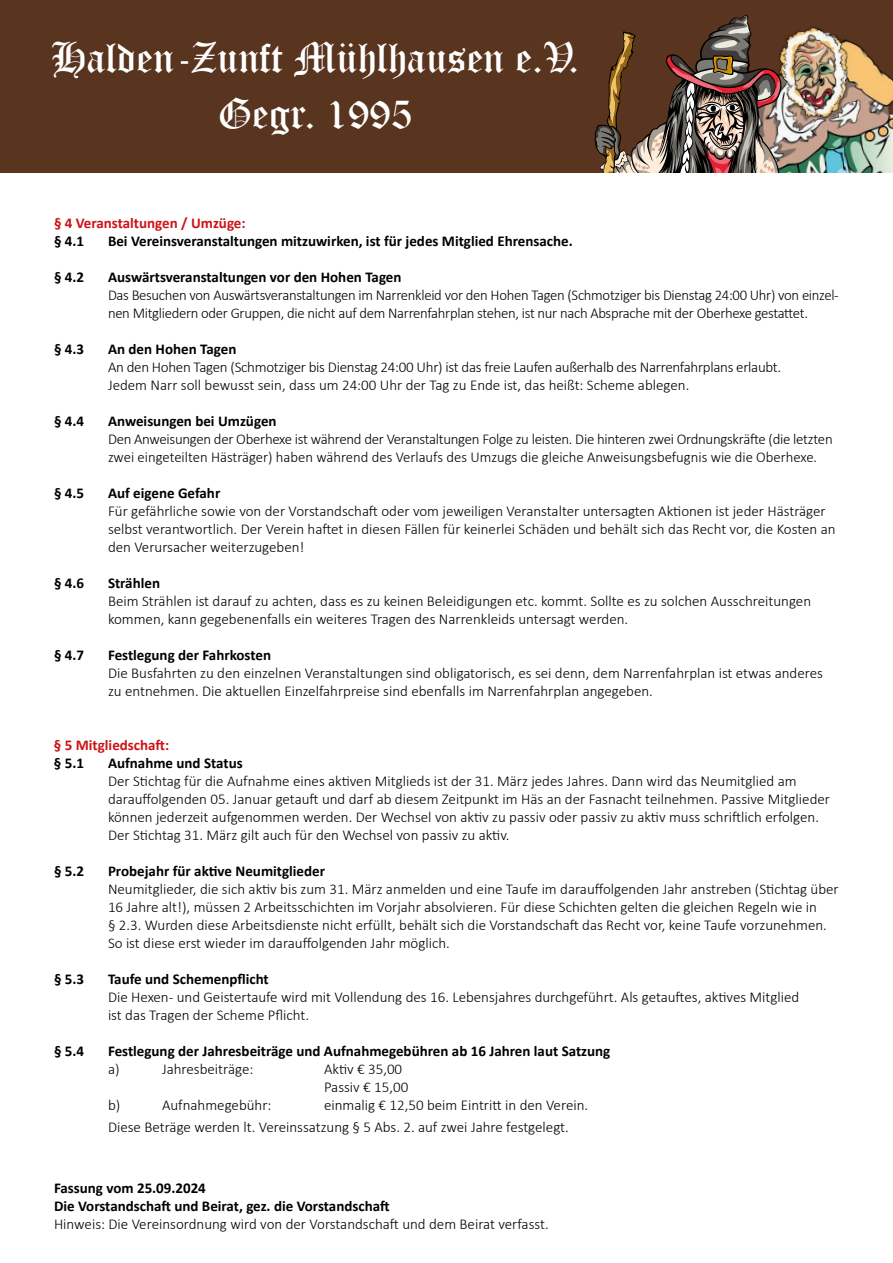
<style>
.page{position:relative;width:893px;height:1263px;background:#fff}
.page>*{position:absolute;margin:0;border:0;box-sizing:border-box;transform-origin:0 0}
.t1{font:42px/55.5px "Old English Text";color:#fff;text-align:center}
.t2{font:300 15px/18px "Calibri";color:#000}
.t3{font:300 15px/18px "Calibri";letter-spacing:-.02em;color:#000}
.t4{font:700 15px/18px "Calibri";color:#000}
.t5{font:700 15px "Calibri";color:#cd1316}
</style>
<div class="page">
<div style="left:0;top:0;width:893px;height:172px;background:#59341e"></div>
<img style="left:884px;top:73px;width:9px;height:99px">
<img style="left:583px;top:14px;width:301px;height:159px">
<h1 class="t1" style="left:51px;top:29px;width:530px">Halden-Zunft Mühlhausen e.V.<br>Gegr. 1995</h1>
<p class="t5" style="left:54px;top:213px;width:193px">§ 4 Veranstaltungen / Umzüge:</p>
<p class="t4" style="left:54px;top:232px;width:32px">§ 4.1</p>
<p class="t4" style="left:108px;top:232px;width:466px">Bei Vereinsveranstaltungen mitzuwirken, ist für jedes Mitglied Ehrensache.</p>
<p class="t4" style="left:54px;top:268px;width:32px">§ 4.2</p>
<p class="t4" style="left:108px;top:268px;width:295px">Auswärtsveranstaltungen vor den Hohen Tagen</p>
<p class="t3" style="left:108px;top:286px;width:732px">Das Besuchen von Auswärtsveranstaltungen im Narrenkleid vor den Hohen Tagen (Schmotziger bis Dienstag 24:00 Uhr) von einzel&shy;nen Mitgliedern oder Gruppen, die nicht auf dem Narrenfahrplan stehen, ist nur nach Absprache mit der Oberhexe gestattet.</p>
<p class="t4" style="left:54px;top:340px;width:32px">§ 4.3</p>
<p class="t4" style="left:108px;top:340px;width:130px">An den Hohen Tagen</p>
<p class="t3" style="left:108px;top:358px;width:675px">An den Hohen Tagen (Schmotziger bis Dienstag 24:00 Uhr) ist das freie Laufen außerhalb des Narrenfahrplans erlaubt.<br>Jedem Narr soll bewusst sein, dass um 24:00 Uhr der Tag zu Ende ist, das heißt: Scheme ablegen.</p>
<p class="t4" style="left:54px;top:412px;width:32px">§ 4.4</p>
<p class="t4" style="left:108px;top:412px;width:170px">Anweisungen bei Umzügen</p>
<p class="t3" style="left:108px;top:430px;width:726px">Den Anweisungen der Oberhexe ist während der Veranstaltungen Folge zu leisten. Die hinteren zwei Ordnungskräfte (die letzten zwei eingeteilten Hästräger) haben während des Verlaufs des Umzugs die gleiche Anweisungsbefugnis wie die Oberhexe.</p>
<p class="t4" style="left:54px;top:484px;width:32px">§ 4.5</p>
<p class="t4" style="left:108px;top:484px;width:114px">Auf eigene Gefahr</p>
<p class="t2" style="left:108px;top:502px;width:729px">Für gefährliche sowie von der Vorstandschaft oder vom jeweiligen Veranstalter untersagten Aktionen ist jeder Hästräger selbst verantwortlich. Der Verein haftet in diesen Fällen für keinerlei Schäden und behält sich das Recht vor, die Kosten an den Verursacher weiterzugeben!</p>
<p class="t4" style="left:54px;top:574px;width:32px">§ 4.6</p>
<p class="t4" style="left:108px;top:574px;width:54px">Strählen</p>
<p class="t2" style="left:108px;top:592px;width:705px">Beim Strählen ist darauf zu achten, dass es zu keinen Beleidigungen etc. kommt. Sollte es zu solchen Ausschreitungen kommen, kann gegebenenfalls ein weiteres Tragen des Narrenkleids untersagt werden.</p>
<p class="t4" style="left:54px;top:646px;width:32px">§ 4.7</p>
<p class="t4" style="left:108px;top:646px;width:165px">Festlegung der Fahrkosten</p>
<p class="t2" style="left:108px;top:664px;width:716px">Die Busfahrten zu den einzelnen Veranstaltungen sind obligatorisch, es sei denn, dem Narrenfahrplan ist etwas anderes zu entnehmen. Die aktuellen Einzelfahrpreise sind ebenfalls im Narrenfahrplan angegeben.</p>
<p class="t5" style="left:54px;top:735px;width:117px">§ 5 Mitgliedschaft:</p>
<p class="t4" style="left:54px;top:754px;width:32px">§ 5.1</p>
<p class="t4" style="left:108px;top:754px;width:136px">Aufnahme und Status</p>
<p class="t2" style="left:108px;top:772px;width:724px">Der Stichtag für die Aufnahme eines aktiven Mitglieds ist der 31. März jedes Jahres. Dann wird das Neumitglied am darauffolgenden 05. Januar getauft und darf ab diesem Zeitpunkt im Häs an der Fasnacht teilnehmen. Passive Mitglieder können jederzeit aufgenommen werden. Der Wechsel von aktiv zu passiv oder passiv zu aktiv muss schriftlich erfolgen.<br>Der Stichtag 31. März gilt auch für den Wechsel von passiv zu aktiv.</p>
<p class="t4" style="left:54px;top:862px;width:32px">§ 5.2</p>
<p class="t4" style="left:108px;top:862px;width:219px">Probejahr für aktive Neumitglieder</p>
<p class="t2" style="left:108px;top:880px;width:732px">Neumitglieder, die sich aktiv bis zum 31. März anmelden und eine Taufe im darauffolgenden Jahr anstreben (Stichtag über 16 Jahre alt!), müssen 2 Arbeitsschichten im Vorjahr absolvieren. Für diese Schichten gelten die gleichen Regeln wie in<br>§ 2.3. Wurden diese Arbeitsdienste nicht erfüllt, behält sich die Vorstandschaft das Recht vor, keine Taufe vorzunehmen.<br>So ist diese erst wieder im darauffolgenden Jahr möglich.</p>
<p class="t4" style="left:54px;top:970px;width:32px">§ 5.3</p>
<p class="t4" style="left:108px;top:970px;width:162px">Taufe und Schemenpflicht</p>
<p class="t2" style="left:108px;top:988px;width:693px">Die Hexen- und Geistertaufe wird mit Vollendung des 16. Lebensjahres durchgeführt. Als getauftes, aktives Mitglied ist das Tragen der Scheme Pflicht.</p>
<p class="t4" style="left:54px;top:1042px;width:32px">§ 5.4</p>
<p class="t4" style="left:108px;top:1042px;width:504px">Festlegung der Jahresbeiträge und Aufnahmegebühren ab 16 Jahren laut Satzung</p>
<p class="t2" style="left:108px;top:1060px;width:13px">a)</p>
<p class="t2" style="left:162px;top:1060px;width:93px">Jahresbeiträge:</p>
<p class="t2" style="left:324px;top:1060px;width:86px">Aktiv € 35,00<br>Passiv € 15,00</p>
<p class="t2" style="left:108px;top:1096px;width:14px">b)</p>
<p class="t2" style="left:162px;top:1096px;width:111px">Aufnahmegebühr:</p>
<p class="t2" style="left:108px;top:1094px;width:482px;line-height:21.6px;text-indent:216px">einmalig € 12,50 beim Eintritt in den Verein.<br>Diese Beträge werden lt. Vereinssatzung § 5 Abs. 2. auf zwei Jahre festgelegt.</p>
<p class="t4" style="left:54px;top:1179px;width:337px">Fassung vom 25.09.2024<br>Die Vorstandschaft und Beirat, gez. die Vorstandschaft</p>
<p class="t2" style="left:54px;top:1215px;width:496px">Hinweis: Die Vereinsordnung wird von der Vorstandschaft und dem Beirat verfasst.</p>
</div>
